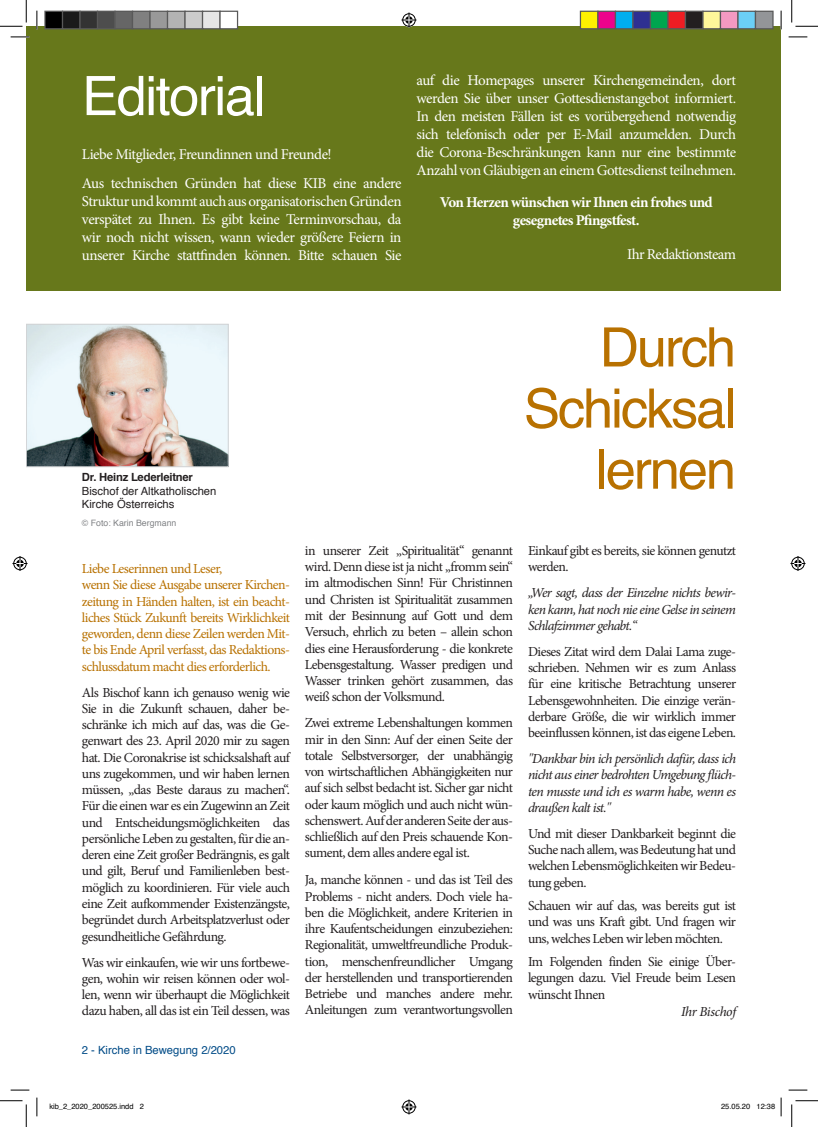
<style>
.page{position:relative;width:818px;height:1127px;background:#fff}
.page>*{position:absolute;margin:0;border:0;box-sizing:border-box;transform-origin:0 0}
.t1{font:54.38px/61.1px "Helvetica";letter-spacing:-.04em;color:#b87100;text-align:right}
.t2{font:54.38px "Helvetica";letter-spacing:-.03em;color:#fff}
.t3{font:15px/18px "Minion Pro";letter-spacing:-.035em;color:#fff;text-align:justify}
.t4{font:700 15px/18px "Minion Pro";letter-spacing:-.04em;color:#fff;text-align:center}
.t5{font:13.75px/16.2px "Minion Pro";letter-spacing:-.04em;color:#231f20;text-align:justify}
.t6{font:13.75px/16.2px "Minion Pro";letter-spacing:-.04em;color:#b87100}
.t7{font:italic 13.75px/16.2px "Minion Pro";letter-spacing:-.045em;color:#231f20;text-align:justify}
.t8{font:11.25px "Helvetica";color:#231f20}
.t9{font:11.25px "Helvetica";color:#004b87}
.t10{font:700 11.25px "Helvetica";letter-spacing:-.02em;color:#231f20}
.t11{font:8.75px "Helvetica";color:#808285}
.t12{font:7.5px "Helvetica";color:#000}
</style>
<div class="page">
<img style="left:28px;top:326px;width:198px;height:138px">
<div style="left:26px;top:324px;width:202px;height:142px;border:1px solid #d1d2d4"></div>
<div style="left:26px;top:26px;width:755px;height:264px;background:#67781b"></div>
<svg style="left:11px;top:36px;width:18px;height:2px"></svg>
<svg style="left:788px;top:36px;width:19px;height:2px"></svg>
<svg style="left:11px;top:1089px;width:18px;height:1px"></svg>
<svg style="left:788px;top:1089px;width:19px;height:1px"></svg>
<svg style="left:36px;top:11px;width:2px;height:18px"></svg>
<svg style="left:36px;top:1097px;width:2px;height:18px"></svg>
<svg style="left:780px;top:11px;width:2px;height:18px"></svg>
<svg style="left:0;top:0;width:27px;height:27px"></svg>
<svg style="left:0;top:1100px;width:27px;height:26px"></svg>
<svg style="left:791px;top:0;width:27px;height:27px"></svg>
<svg style="left:791px;top:1100px;width:27px;height:26px"></svg>
<svg style="left:401px;top:13px;width:15px;height:15px"></svg>
<svg style="left:401px;top:1099px;width:15px;height:15px"></svg>
<svg style="left:13px;top:556px;width:15px;height:15px"></svg>
<svg style="left:790px;top:556px;width:15px;height:15px"></svg>
<div style="left:45px;top:11px;width:18px;height:18px;background:#000"></div>
<div style="left:44px;top:11px;width:19px;height:18px;border:1px solid #595959"></div>
<div style="left:63px;top:11px;width:17px;height:18px;background:#1a1a1a"></div>
<div style="left:62px;top:11px;width:19px;height:18px;border:1px solid #595959"></div>
<div style="left:80px;top:11px;width:18px;height:18px;background:#333"></div>
<div style="left:79px;top:11px;width:19px;height:18px;border:1px solid #595959"></div>
<div style="left:98px;top:11px;width:17px;height:18px;background:#4d4d4d"></div>
<div style="left:97px;top:11px;width:19px;height:18px;border:1px solid #595959"></div>
<div style="left:115px;top:11px;width:18px;height:18px;background:#666"></div>
<div style="left:114px;top:11px;width:19px;height:18px;border:1px solid #595959"></div>
<div style="left:133px;top:11px;width:17px;height:18px;background:#808080"></div>
<div style="left:132px;top:11px;width:19px;height:18px;border:1px solid #595959"></div>
<div style="left:150px;top:11px;width:18px;height:18px;background:#999"></div>
<div style="left:149px;top:11px;width:19px;height:18px;border:1px solid #595959"></div>
<div style="left:168px;top:11px;width:17px;height:18px;background:#b3b3b3"></div>
<div style="left:167px;top:11px;width:19px;height:18px;border:1px solid #595959"></div>
<div style="left:185px;top:11px;width:18px;height:18px;background:#ccc"></div>
<div style="left:184px;top:11px;width:19px;height:18px;border:1px solid #595959"></div>
<div style="left:203px;top:11px;width:17px;height:18px;background:#e6e6e6"></div>
<div style="left:202px;top:11px;width:19px;height:18px;border:1px solid #595959"></div>
<div style="left:220px;top:11px;width:18px;height:18px;background:#fff"></div>
<div style="left:219px;top:11px;width:19px;height:18px;border:1px solid #595959"></div>
<div style="left:580px;top:11px;width:18px;height:18px;background:#fff101"></div>
<div style="left:580px;top:11px;width:18px;height:18px;border:1px solid #595959"></div>
<div style="left:598px;top:11px;width:17px;height:18px;background:#ed028c"></div>
<div style="left:597px;top:11px;width:19px;height:18px;border:1px solid #595959"></div>
<div style="left:615px;top:11px;width:18px;height:18px;background:#00aeef"></div>
<div style="left:615px;top:11px;width:18px;height:18px;border:1px solid #595959"></div>
<div style="left:633px;top:11px;width:17px;height:18px;background:#2e3092"></div>
<div style="left:632px;top:11px;width:19px;height:18px;border:1px solid #595959"></div>
<div style="left:650px;top:11px;width:18px;height:18px;background:#00a54f"></div>
<div style="left:650px;top:11px;width:18px;height:18px;border:1px solid #595959"></div>
<div style="left:668px;top:11px;width:17px;height:18px;background:#ee1d23"></div>
<div style="left:667px;top:11px;width:19px;height:18px;border:1px solid #595959"></div>
<div style="left:685px;top:11px;width:18px;height:18px;background:#231f20"></div>
<div style="left:685px;top:11px;width:18px;height:18px;border:1px solid #595959"></div>
<div style="left:703px;top:11px;width:17px;height:18px;background:#fff79a"></div>
<div style="left:702px;top:11px;width:19px;height:18px;border:1px solid #595959"></div>
<div style="left:720px;top:11px;width:18px;height:18px;background:#f499c2"></div>
<div style="left:720px;top:11px;width:18px;height:18px;border:1px solid #595959"></div>
<div style="left:738px;top:11px;width:17px;height:18px;background:#6bcff6"></div>
<div style="left:737px;top:11px;width:19px;height:18px;border:1px solid #595959"></div>
<div style="left:755px;top:11px;width:18px;height:18px;background:#939598"></div>
<div style="left:755px;top:11px;width:18px;height:18px;border:1px solid #595959"></div>
<svg style="left:780px;top:1097px;width:2px;height:18px"></svg>
<h1 class="t2" style="left:82px;top:54px;width:185px">Editorial</h1>
<p class="t3" style="left:82px;top:140px;width:321px;line-height:28.6px">Liebe Mitglieder, Freundinnen und Freunde!<br>Aus technischen Gründen hat diese KIB eine andere</p>
<p class="t3" style="left:82px;top:192px;width:321px">Struktur und kommt auch aus organisatorischen Gründen verspätet zu Ihnen. Es gibt keine Terminvorschau, da wir noch nicht wissen, wann wieder größere Feiern in unserer Kirche stattfinden können. Bitte schauen Sie</p>
<p class="t3" style="left:416px;top:71px;width:321px">auf die Homepages unserer Kirchengemeinden, dort werden Sie über unser Gottesdienstangebot informiert.<br>In den meisten Fällen ist es vorübergehend notwendig sich telefonisch oder per E-Mail anzumelden. Durch die Corona-Beschränkungen kann nur eine bestimmte Anzahl von Gläubigen an einem Gottesdienst teilnehmen.</p>
<p class="t4" style="left:440px;top:193px;width:274px">Von Herzen wünschen wir Ihnen ein frohes und gesegnetes Pfingstfest.</p>
<p class="t3" style="left:627px;top:245px;width:110px">Ihr Redaktionsteam</p>
<p class="t10" style="left:82px;top:468px;width:112px">Dr. Heinz Lederleitner</p>
<p class="t8" style="left:82px;top:482px;width:136px">Bischof der Altkatholischen</p>
<h1 class="t1" style="left:524px;top:318px;width:214px">Durch<br>Schicksal</h1>
<h1 class="t1" style="left:596px;top:440px;width:142px">lernen</h1>
<p class="t8" style="left:82px;top:495px;width:94px">Kirche Österreichs</p>
<p class="t11" style="left:82px;top:516px;width:96px">© Foto: Karin Bergmann</p>
<p class="t6" style="left:82px;top:560px;width:210px">Liebe Leserinnen und Leser,<br>wenn Sie diese Ausgabe unserer Kirchen&shy;zeitung in Händen halten, ist ein beacht&shy;liches Stück Zukunft bereits Wirklichkeit geworden, denn diese Zeilen werden Mit&shy;te bis Ende April verfasst, das Redaktions&shy;schlussdatum macht dies erforderlich.</p>
<p class="t5" style="left:82px;top:684px;width:210px">Als Bischof kann ich genauso wenig wie Sie in die Zukunft schauen, daher be&shy;schränke ich mich auf das, was die Ge&shy;genwart des 23. April 2020 mir zu sagen hat. Die Coronakrise ist schicksalshaft auf uns zugekommen, und wir haben lernen müssen, „das Beste daraus zu machen“.<br>Für die einen war es ein Zugewinn an Zeit und Entscheidungsmöglichkeiten das persönliche Leben zu gestalten, für die an&shy;deren eine Zeit großer Bedrängnis, es galt und gilt, Beruf und Familienleben best&shy;möglich zu koordinieren. Für viele auch eine Zeit aufkommender Existenzängste, begründet durch Arbeitsplatzverlust oder gesundheitliche Gefährdung.</p>
<p class="t5" style="left:82px;top:953px;width:210px">Was wir einkaufen, wie wir uns fortbewe&shy;gen, wohin wir reisen können oder wol&shy;len, wenn wir überhaupt die Möglichkeit dazu haben, all das ist ein Teil dessen, was</p>
<p class="t9" style="left:82px;top:1040px;width:155px">2 - Kirche in Bewegung 2/2020</p>
<p class="t5" style="left:305px;top:542px;width:210px">in unserer Zeit „Spiritualität“ genannt wird. Denn diese ist ja nicht „fromm sein“ im altmodischen Sinn! Für Christinnen und Christen ist Spiritualität zusammen mit der Besinnung auf Gott und dem Versuch, ehrlich zu beten – allein schon dies eine Herausforderung - die konkrete Lebensgestaltung. Wasser predigen und Wasser trinken gehört zusammen, das weiß schon der Volksmund.</p>
<p class="t5" style="left:305px;top:714px;width:210px">Zwei extreme Lebenshaltungen kommen mir in den Sinn: Auf der einen Seite der totale Selbstversorger, der unabhängig von wirtschaftlichen Abhängigkeiten nur auf sich selbst bedacht ist. Sicher gar nicht oder kaum möglich und auch nicht wün&shy;schenswert. Auf der anderen Seite der aus&shy;schließlich auf den Preis schauende Kon&shy;sument, dem alles andere egal ist.</p>
<p class="t5" style="left:305px;top:871px;width:210px">Ja, manche können - und das ist Teil des Problems - nicht anders. Doch viele ha&shy;ben die Möglichkeit, andere Kriterien in ihre Kaufentscheidungen einzubeziehen:<br>Regionalität, umweltfreundliche Produk&shy;tion, menschenfreundlicher Umgang der herstellenden und transportierenden Betriebe und manches andere mehr.<br>Anleitungen zum verantwortungsvollen</p>
<p class="t5" style="left:528px;top:542px;width:210px">Einkauf gibt es bereits, sie können genutzt werden.</p>
<p class="t7" style="left:528px;top:584px;width:210px">„Wer sagt, dass der Einzelne nichts bewir&shy;ken kann, hat noch nie eine Gelse in seinem Schlafzimmer gehabt.“</p>
<p class="t5" style="left:528px;top:643px;width:210px">Dieses Zitat wird dem Dalai Lama zuge&shy;schrieben. Nehmen wir es zum Anlass für eine kritische Betrachtung unserer Lebensgewohnheiten. Die einzige verän&shy;derbare Größe, die wir wirklich immer beeinflussen können, ist das eigene Leben.</p>
<p class="t7" style="left:528px;top:750px;width:210px">"Dankbar bin ich persönlich dafür, dass ich nicht aus einer bedrohten Umgebung flüch&shy;ten musste und ich es warm habe, wenn es draußen kalt ist."</p>
<p class="t5" style="left:528px;top:825px;width:210px">Und mit dieser Dankbarkeit beginnt die Suche nach allem, was Bedeutung hat und welchen Lebensmöglichkeiten wir Bedeu&shy;tung geben.</p>
<p class="t5" style="left:528px;top:897px;width:210px">Schauen wir auf das, was bereits gut ist und was uns Kraft gibt. Und fragen wir uns, welches Leben wir leben möchten.</p>
<p class="t5" style="left:528px;top:953px;width:210px">Im Folgenden finden Sie einige Über&shy;legungen dazu. Viel Freude beim Lesen wünscht Ihnen</p>
<p class="t7" style="left:681px;top:1002px;width:57px">Ihr Bischof</p>
<p class="t12" style="left:49px;top:1100px;width:96px">kib_2_2020_200525.indd 2</p>
<p class="t12" style="left:721px;top:1100px;width:56px">25.05.20 12:38</p>
</div>
